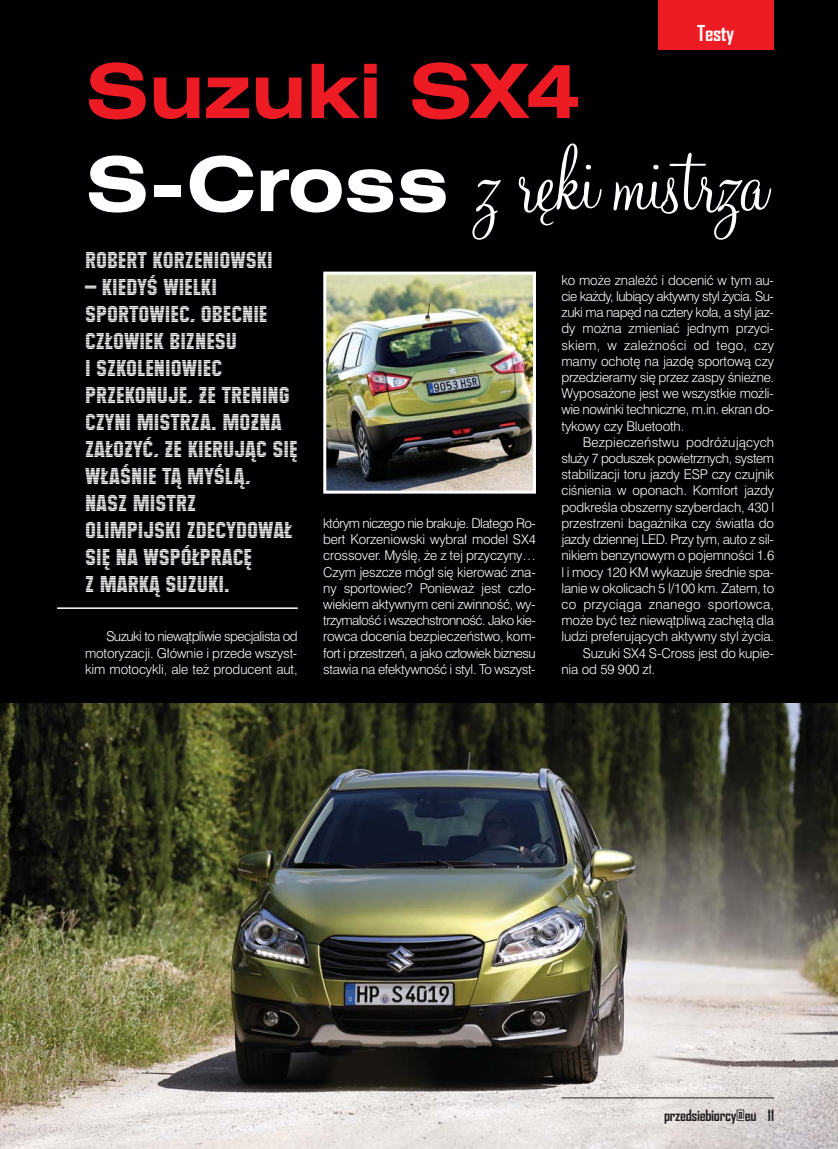
<style>
.page{position:relative;width:838px;height:1149px;background:#fff}
.page>*{position:absolute;margin:0;border:0;box-sizing:border-box;transform-origin:0 0}
.t1{font:105px "Monterey EU";letter-spacing:-.01em;color:#fff}
.t2{font:700 75px "Swis 721 Ex EU";letter-spacing:-.01em;color:#ed1c24}
.t3{font:22.5px/27px "Maximus EU";color:#fff}
.t4{font:700 21px "Agency FB";letter-spacing:-.02em;color:#fff}
.t5{font:700 15px "Agency FB";letter-spacing:-.02em;color:#231f20}
.t6{font:13.5px/16.2px "Swis 721 Lt EU";letter-spacing:-.01em;color:#fff;text-align:justify}
.t7{font:13.5px "Swis 721 Lt EU";letter-spacing:-.03em;color:#fff}
.t8{font:13.5px "Swis 721 Lt EU";letter-spacing:-.035em;color:#fff}
.t9{font:13.5px "Swis 721 Lt EU";letter-spacing:.015em;color:#fff}
.t10{font:13.5px "Swis 721 Lt EU";letter-spacing:.01em;color:#fff}
.s1{font-family:"Swis 721 Ex EU";font-weight:700;font-size:75px}
</style>
<div class="page">
<div style="left:0;top:0;width:838px;height:1148px;background:#000002"></div>
<img style="left:0;top:703px;width:838px;height:445px">
<hr style="left:561px;top:1097px;width:213px;height:1px;background:#231f20">
<img style="left:327px;top:275px;width:205px;height:214px">
<div style="left:323px;top:271px;width:213px;height:222px;border:3px solid #fff"></div>
<hr style="left:57px;top:607px;width:241px;height:1px;background:#fff">
<div style="left:658px;top:0;width:116px;height:50px;background:#ed1c24"></div>
<h3 class="t4" style="left:697px;top:21px;width:39px">Testy</h3>
<h2 class="t2" style="left:85px;top:48px;width:497px">Suzuki SX4</h2>
<h1 class="t1" style="left:85px;top:111px;width:682px"><span class="s1">S-Cross</span> z ręki mistrza</h1>
<h3 class="t3" style="left:85px;top:246px;width:189px">ROBERT KORZENIOWSKI</h3>
<h3 class="t3" style="left:85px;top:273px;width:214px">– KIEDYŚ WIELKI<br>SPORTOWIEC, OBECNIE<br>CZŁOWIEK BIZNESU<br>I SZKOLENIOWIEC<br>PRZEKONUJE, ŻE TRENING<br>CZYNI MISTRZA. MOŻNA<br>ZAŁOŻYĆ, ŻE KIERUJĄC SIĘ<br>WŁAŚNIE TĄ MYŚLĄ,<br>NASZ MISTRZ<br>OLIMPIJSKI ZDECYDOWAŁ<br>SIĘ NA WSPÓŁPRACĘ<br>Z MARKĄ SUZUKI.</h3>
<p class="t6" style="left:561px;top:273px;width:214px">ko może znaleźć i docenić w tym au&shy;cie każdy, lubiący aktywny styl życia. Su&shy;zuki ma napęd na cztery koła, a styl jaz&shy;dy można zmieniać jednym przyci&shy;skiem, w zależności od tego, czy mamy ochotę na jazdę sportową czy przedzieramy się przez zaspy śnieżne.<br>Wyposażone jest we wszystkie możli&shy;wie nowinki techniczne, m.in. ekran do&shy;tykowy czy Bluetooth.</p>
<p class="t10" style="left:583px;top:437px;width:193px">Bezpieczeństwu podróżujących</p>
<p class="t8" style="left:561px;top:453px;width:214px">służy 7 poduszek powietrznych, system</p>
<p class="t6" style="left:561px;top:467px;width:214px">stabilizacji toru jazdy ESP czy czujnik</p>
<p class="t6" style="left:561px;top:483px;width:214px">ciśnienia w oponach. Komfort jazdy</p>
<p class="t6" style="left:561px;top:500px;width:214px">podkreśla obszerny szyberdach, 430 l</p>
<p class="t6" style="left:561px;top:516px;width:214px">przestrzeni bagażnika czy światła do</p>
<p class="t7" style="left:561px;top:534px;width:214px">jazdy dziennej LED. Przy tym, auto z sil-</p>
<p class="t6" style="left:561px;top:548px;width:214px">nikiem benzynowym o pojemności 1.6</p>
<p class="t6" style="left:561px;top:564px;width:214px">l i mocy 120 KM wykazuje średnie spa-</p>
<p class="t6" style="left:561px;top:581px;width:214px">lanie w okolicach 5 l/100 km. Zatem, to</p>
<p class="t9" style="left:561px;top:599px;width:214px">co przyciąga znanego sportowca,</p>
<p class="t6" style="left:561px;top:613px;width:214px">może być też niewątpliwą zachętą dla</p>
<p class="t6" style="left:561px;top:629px;width:214px">ludzi preferujących aktywny styl życia.</p>
<p class="t6" style="left:583px;top:645px;width:193px">Suzuki SX4 S-Cross jest do kupie-</p>
<p class="t6" style="left:561px;top:662px;width:95px">nia od 59 900 zł.</p>
<p class="t6" style="left:323px;top:516px;width:214px">którym niczego nie brakuje. Dlatego Ro&shy;bert Korzeniowski wybrał model SX4 crossover. Myślę, że z tej przyczyny… Czym jeszcze mógł się kierować zna&shy;ny sportowiec? Ponieważ jest czło&shy;wiekiem aktywnym ceni zwinność, wy&shy;trzymałość i wszechstronność. Jako kie&shy;rowca docenia bezpieczeństwo, kom&shy;fort i przestrzeń, a jako człowiek biznesu stawia na efektywność i styl. To wszyst-</p>
<p class="t6" style="left:85px;top:629px;width:214px;text-indent:21px">Suzuki to niewątpliwie specjalista od motoryzacji. Głównie i przede wszyst&shy;kim motocykli, ale też producent aut,</p>
<p class="t5" style="left:664px;top:1106px;width:112px">przedsiebiorcy@eu 11</p>
</div>
